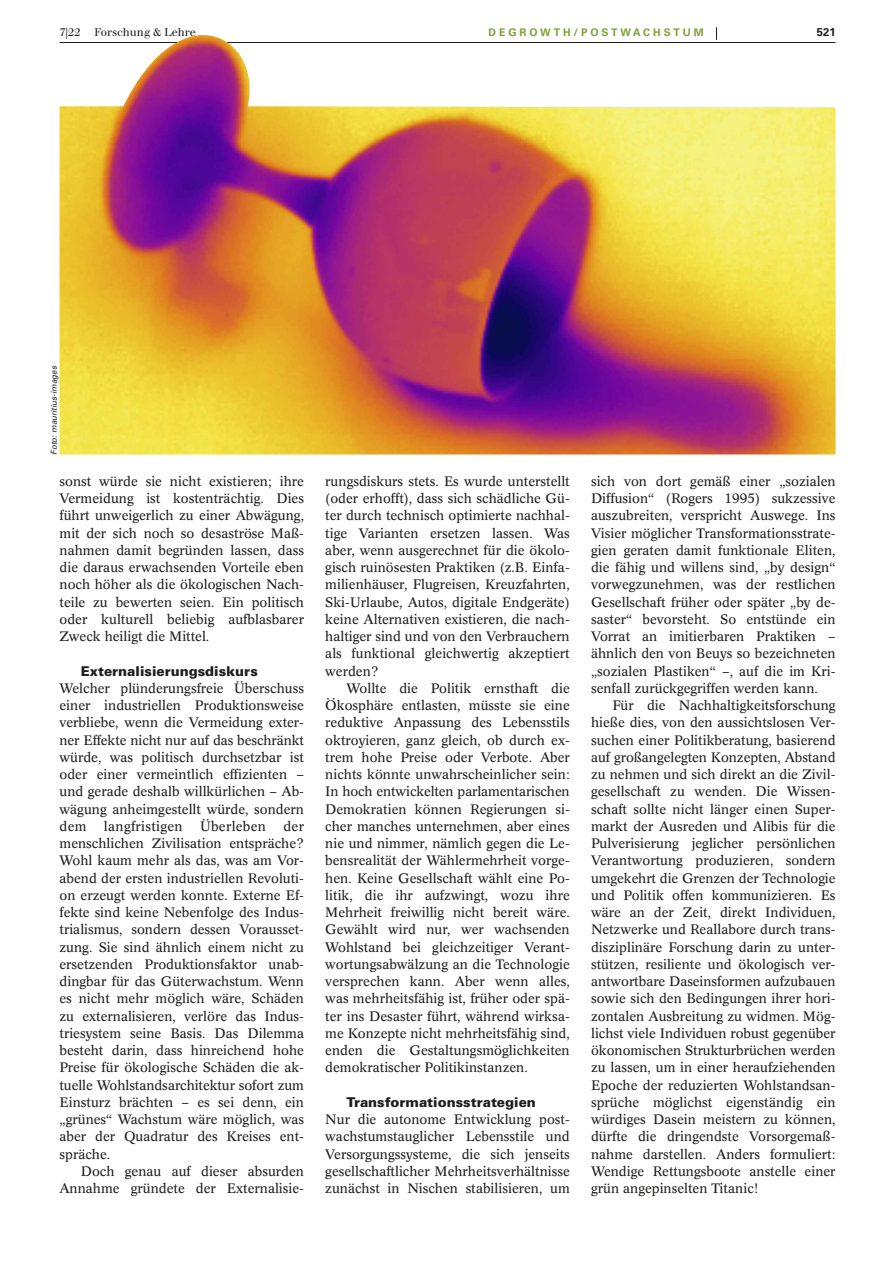
<style>
.page{position:relative;width:893px;height:1263px;background:#fff}
.page>*{position:absolute;margin:0;border:0;box-sizing:border-box;transform-origin:0 0}
.t1{font:13.5px/17.2px "Concorde BE";color:#1d1d1c;text-align:justify}
.t2{font:900 13.5px "Univers LT";color:#1d1d1c}
.t3{font:13.5px "Concorde BE";letter-spacing:.02em;color:#1d1d1c}
.t4{font:11.25px "Walbaum";color:#1d1d1c}
.t5{font:700 11.25px "Univers LT";color:#1d1d1c}
.t6{font:700 10.5px "Univers LT";letter-spacing:.28em;color:#7ca235}
.t7{font:italic 8.1px "Univers LT";letter-spacing:-.005em;color:#1d1d1c}
</style>
<div class="page">
<img style="left:60px;top:35px;width:776px;height:419px">
<p class="t4" style="left:60px;top:28px;width:138px">7|22 Forschung &amp; Lehre</p>
<p class="t6" style="left:489px;top:28px;width:217px">DEGROWTH/POSTWACHSTUM</p>
<p class="t5" style="left:817px;top:28px;width:20px">521</p>
<p class="t7" style="left:51px;top:454px;width:90px;rotate:-90deg">Foto: mauritius-images</p>
<p class="t1" style="left:60px;top:473px;width:246px">sonst würde sie nicht existieren; ihre Vermeidung ist kostenträchtig. Dies führt unweigerlich zu einer Abwägung, mit der sich noch so desaströse Maß&shy;nahmen damit begründen lassen, dass die daraus erwachsenden Vorteile eben noch höher als die ökologischen Nach&shy;teile zu bewerten seien. Ein politisch oder kulturell beliebig aufblasbarer Zweck heiligt die Mittel.</p>
<p class="t2" style="left:81px;top:666px;width:179px">Externalisierungsdiskurs</p>
<p class="t1" style="left:60px;top:680px;width:246px">Welcher plünderungsfreie Überschuss einer industriellen Produktionsweise verbliebe, wenn die Vermeidung exter&shy;ner Effekte nicht nur auf das beschränkt würde, was politisch durchsetzbar ist oder einer vermeintlich effizienten – und gerade deshalb willkürlichen – Ab&shy;wägung anheimgestellt würde, sondern dem</p>
<p class="t3" style="left:104px;top:820px;width:80px">langfristigen</p>
<p class="t3" style="left:200px;top:820px;width:67px">Überleben</p>
<p class="t1" style="left:60px;top:818px;width:246px;text-indent:224px">der menschlichen Zivilisation entspräche?<br>Wohl kaum mehr als das, was am Vor&shy;abend der ersten industriellen Revoluti&shy;on erzeugt werden konnte. Externe Ef&shy;fekte sind keine Nebenfolge des Indus&shy;trialismus, sondern dessen Vorausset&shy;zung. Sie sind ähnlich einem nicht zu ersetzenden Produktionsfaktor unab&shy;dingbar für das Güterwachstum. Wenn es nicht mehr möglich wäre, Schäden zu externalisieren, verlöre das Indus&shy;triesystem seine Basis. Das Dilemma besteht darin, dass hinreichend hohe Preise für ökologische Schäden die ak&shy;tuelle Wohlstandsarchitektur sofort zum Einsturz brächten – es sei denn, ein „grünes“ Wachstum wäre möglich, was aber der Quadratur des Kreises ent&shy;spräche.</p>
<p class="t1" style="left:60px;top:1163px;width:246px;text-align:right">Doch genau auf dieser absurden<br>Annahme gründete der Externalisie-</p>
<p class="t1" style="left:325px;top:473px;width:246px">rungsdiskurs stets. Es wurde unterstellt (oder erhofft), dass sich schädliche Gü&shy;ter durch technisch optimierte nachhal&shy;tige Varianten ersetzen lassen. Was aber, wenn ausgerechnet für die ökolo&shy;gisch ruinösesten Praktiken (z.B. Einfa&shy;milienhäuser, Flugreisen, Kreuzfahrten, Ski-Urlaube, Autos, digitale Endgeräte) keine Alternativen existieren, die nach&shy;haltiger sind und von den Verbrauchern als funktional gleichwertig akzeptiert werden?</p>
<p class="t1" style="left:325px;top:680px;width:246px;text-indent:21px">Wollte die Politik ernsthaft die Ökosphäre entlasten, müsste sie eine reduktive Anpassung des Lebensstils oktroyieren, ganz gleich, ob durch ex&shy;trem hohe Preise oder Verbote. Aber nichts könnte unwahrscheinlicher sein:<br>In hoch entwickelten parlamentarischen Demokratien können Regierungen si&shy;cher manches unternehmen, aber eines nie und nimmer, nämlich gegen die Le&shy;bensrealität der Wählermehrheit vorge&shy;hen. Keine Gesellschaft wählt eine Po&shy;litik, die ihr aufzwingt, wozu ihre Mehrheit freiwillig nicht bereit wäre.<br>Gewählt wird nur, wer wachsenden Wohlstand bei gleichzeitiger Verant&shy;wortungsabwälzung an die Technologie versprechen kann. Aber wenn alles, was mehrheitsfähig ist, früher oder spä&shy;ter ins Desaster führt, während wirksa&shy;me Konzepte nicht mehrheitsfähig sind, enden die Gestaltungsmöglichkeiten demokratischer Politikinstanzen.</p>
<p class="t2" style="left:347px;top:1097px;width:191px">Transformationsstrategien</p>
<p class="t1" style="left:325px;top:1112px;width:246px">Nur die autonome Entwicklung post&shy;wachstumstauglicher Lebensstile und Versorgungssysteme, die sich jenseits gesellschaftlicher Mehrheitsverhältnisse zunächst in Nischen stabilisieren, um</p>
<p class="t1" style="left:591px;top:473px;width:246px">sich von dort gemäß einer „sozialen Diffusion“ (Rogers 1995) sukzessive auszubreiten, verspricht Auswege. Ins Visier möglicher Transformationsstrate&shy;gien geraten damit funktionale Eliten, die fähig und willens sind, „by design“ vorwegzunehmen, was der restlichen Gesellschaft früher oder später „by de&shy;saster“ bevorsteht. So entstünde ein Vorrat an imitierbaren Praktiken – ähnlich den von Beuys so bezeichneten „sozialen Plastiken“ –, auf die im Kri&shy;senfall zurückgegriffen werden kann.</p>
<p class="t1" style="left:591px;top:698px;width:246px;text-indent:21px">Für die Nachhaltigkeitsforschung hieße dies, von den aussichtslosen Ver&shy;suchen einer Politikberatung, basierend auf großangelegten Konzepten, Abstand zu nehmen und sich direkt an die Zivil&shy;gesellschaft zu wenden. Die Wissen&shy;schaft sollte nicht länger einen Super&shy;markt der Ausreden und Alibis für die Pulverisierung jeglicher persönlichen Verantwortung produzieren, sondern umgekehrt die Grenzen der Technologie und Politik offen kommunizieren. Es wäre an der Zeit, direkt Individuen, Netzwerke und Reallabore durch trans&shy;disziplinäre Forschung darin zu unter&shy;stützen, resiliente und ökologisch ver&shy;antwortbare Daseinsformen aufzubauen sowie sich den Bedingungen ihrer hori&shy;zontalen Ausbreitung zu widmen. Mög&shy;lichst viele Individuen robust gegenüber ökonomischen Strukturbrüchen werden zu lassen, um in einer heraufziehenden Epoche der reduzierten Wohlstandsan&shy;sprüche möglichst eigenständig ein würdiges Dasein meistern zu können, dürfte die dringendste Vorsorgemaß&shy;nahme darstellen. Anders formuliert:<br>Wendige Rettungsboote anstelle einer grün angepinselten Titanic!</p>
</div>
